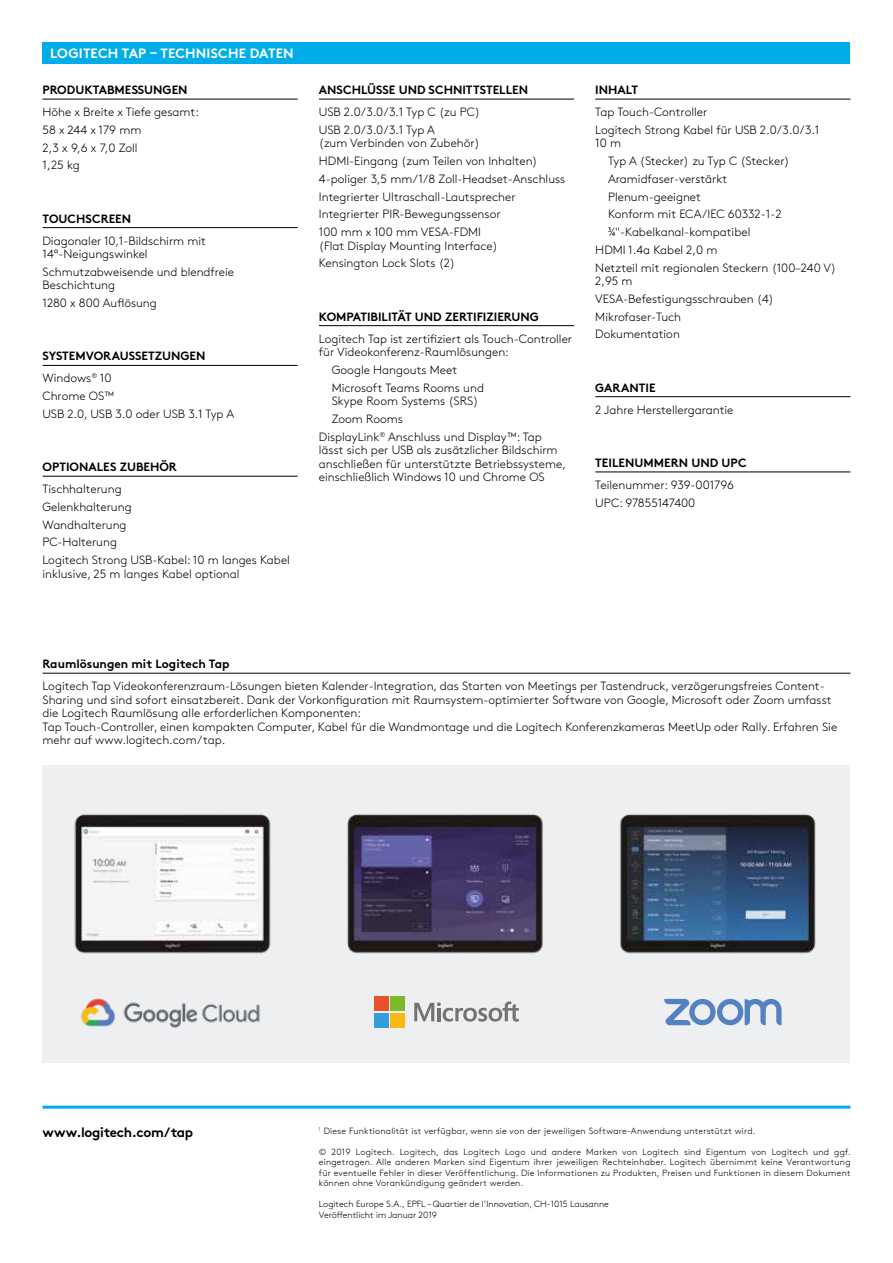
<style>
.page{position:relative;width:893px;height:1263px;background:#fff}
.page>*{position:absolute;margin:0;border:0;box-sizing:border-box;transform-origin:0 0}
.t1{font:700 13.5px "Brown Pro";letter-spacing:.01em;color:#fff}
.t2{font:700 13.5px "Brown Pro";letter-spacing:-.025em;color:#000}
.t3{font:300 12px/17.7px "Brown Pro";color:#000}
.t4{font:700 12px/22px "Brown Pro";color:#000}
.t5{font:300 9px/10.5px "Brown Pro";letter-spacing:.025em;color:#000;text-align:justify}
.t6{font:300 9px/10.5px "Brown Pro";color:#000}
.s1{font-weight:300}
</style>
<div class="page">
<hr style="left:43px;top:1106px;width:807px;height:3px;background:#00ade9">
<div style="left:43px;top:43px;width:807px;height:21px;background:#00ade9"></div>
<hr style="left:43px;top:99px;width:255px;height:1px;background:#000">
<hr style="left:43px;top:227px;width:255px;height:1px;background:#000">
<hr style="left:43px;top:365px;width:255px;height:1px;background:#000">
<hr style="left:43px;top:476px;width:255px;height:1px;background:#000">
<hr style="left:319px;top:99px;width:255px;height:1px;background:#000">
<hr style="left:319px;top:325px;width:255px;height:1px;background:#000">
<hr style="left:595px;top:99px;width:255px;height:1px;background:#000">
<hr style="left:595px;top:396px;width:255px;height:1px;background:#000">
<hr style="left:595px;top:472px;width:255px;height:1px;background:#000">
<hr style="left:43px;top:673px;width:807px;height:1px;background:#000">
<img style="left:43px;top:765px;width:807px;height:298px">
<svg style="left:664px;top:999px;width:117px;height:26px;background:#a0b6d8"></svg>
<svg style="left:414px;top:1001px;width:105px;height:21px;background:#bfc0c0"></svg>
<div style="left:374px;top:996px;width:15px;height:15px;background:#e95128"></div>
<div style="left:390px;top:996px;width:15px;height:15px;background:#7eba28"></div>
<div style="left:374px;top:1013px;width:15px;height:14px;background:#329fda"></div>
<div style="left:390px;top:1013px;width:15px;height:14px;background:#fbb810"></div>
<img style="left:60px;top:984px;width:220px;height:56px">
<p class="t1" style="left:50px;top:43px;width:245px">LOGITECH TAP – TECHNISCHE DATEN</p>
<p class="t4" style="left:43px;top:78px;width:147px">PRODUKTABMESSUNGEN</p>
<p class="t3" style="left:43px;top:102px;width:158px">Höhe x Breite x Tiefe gesamt:<br>58 x 244 x 179 mm<br>2,3 x 9,6 x 7,0 Zoll<br>1,25 kg</p>
<p class="t4" style="left:43px;top:206px;width:90px">TOUCHSCREEN</p>
<p class="t3" style="left:43px;top:233px;width:165px;line-height:13.5px">Diagonaler 10,1-Bildschirm mit<br>14°-Neigungswinkel</p>
<p class="t3" style="left:43px;top:264px;width:193px;line-height:13.5px">Schmutzabweisende und blendfreie<br>Beschichtung</p>
<p class="t3" style="left:43px;top:293px;width:116px">1280 x 800 Auflösung</p>
<p class="t4" style="left:43px;top:344px;width:165px">SYSTEMVORAUSSETZUNGEN<br><span class="s1">Windows</span><sup>®</sup> <span class="s1">10</span></p>
<p class="t3" style="left:43px;top:386px;width:193px">Chrome OS™<br>USB 2.0, USB 3.0 oder USB 3.1 Typ A</p>
<p class="t4" style="left:43px;top:455px;width:136px">OPTIONALES ZUBEHÖR</p>
<p class="t3" style="left:43px;top:479px;width:249px">Tischhalterung<br>Gelenkhalterung<br>Wandhalterung<br>PC-Halterung<br>Logitech Strong USB-Kabel: 10 m langes Kabel</p>
<p class="t3" style="left:43px;top:564px;width:199px">inklusive, 25 m langes Kabel optional</p>
<p class="t4" style="left:319px;top:78px;width:211px">ANSCHLÜSSE UND SCHNITTSTELLEN</p>
<p class="t3" style="left:319px;top:102px;width:163px">USB 2.0/3.0/3.1 Typ C (zu PC)<br>USB 2.0/3.0/3.1 Typ A</p>
<p class="t3" style="left:319px;top:133px;width:248px">(zum Verbinden von Zubehör)<br>HDMI-Eingang (zum Teilen von Inhalten)<br>4-poliger 3,5 mm/1/8 Zoll-Headset-Anschluss Integrierter Ultraschall-Lautsprecher Integrierter PIR-Bewegungssensor<br>100 mm x 100 mm VESA-FDMI</p>
<p class="t3" style="left:319px;top:236px;width:181px">(Flat Display Mounting Interface)<br>Kensington Lock Slots (2)</p>
<p class="t4" style="left:319px;top:304px;width:221px">KOMPATIBILITÄT UND ZERTIFIZIERUNG</p>
<p class="t3" style="left:319px;top:331px;width:255px;line-height:13.5px">Logitech Tap ist zertifiziert als Touch-Controller für Videokonferenz-Raumlösungen:</p>
<p class="t3" style="left:332px;top:360px;width:154px">Google Hangouts Meet<br>Microsoft Teams Rooms und</p>
<p class="t3" style="left:332px;top:391px;width:148px">Skype Room Systems (SRS)</p>
<p class="t3" style="left:332px;top:409px;width:73px">Zoom Rooms</p>
<p class="t3" style="left:319px;top:427px;width:224px">DisplayLink<sup>®</sup> Anschluss und Display™: Tap</p>
<p class="t3" style="left:319px;top:442px;width:249px;line-height:13.5px">lässt sich per USB als zusätzlicher Bildschirm anschließen für unterstützte Betriebssysteme, einschließlich Windows 10 und Chrome OS</p>
<p class="t4" style="left:595px;top:78px;width:44px">INHALT</p>
<p class="t3" style="left:595px;top:102px;width:225px">Tap Touch-Controller<br>Logitech Strong Kabel für USB 2.0/3.0/3.1</p>
<p class="t3" style="left:595px;top:133px;width:27px">10 m</p>
<p class="t3" style="left:608px;top:151px;width:183px">Typ A (Stecker) zu Typ C (Stecker)</p>
<p class="t3" style="left:608px;top:169px;width:121px">Aramidfaser-verstärkt</p>
<p class="t3" style="left:608px;top:187px;width:94px">Plenum-geeignet</p>
<p class="t3" style="left:608px;top:204px;width:175px">Konform mit ECA/IEC 60332-1-2</p>
<p class="t3" style="left:608px;top:222px;width:144px">¾"-Kabelkanal-kompatibel</p>
<p class="t3" style="left:595px;top:240px;width:124px">HDMI 1.4a Kabel 2,0 m</p>
<p class="t3" style="left:595px;top:258px;width:242px">Netzteil mit regionalen Steckern (100–240 V)</p>
<p class="t3" style="left:595px;top:271px;width:180px">2,95 m<br>VESA-Befestigungsschrauben (4)<br>Mikrofaser-Tuch<br>Dokumentation</p>
<p class="t4" style="left:595px;top:375px;width:62px">GARANTIE</p>
<p class="t3" style="left:595px;top:400px;width:140px">2 Jahre Herstellergarantie</p>
<p class="t4" style="left:595px;top:450px;width:153px">TEILENUMMERN UND UPC</p>
<p class="t3" style="left:595px;top:475px;width:140px">Teilenummer: 939-001796<br>UPC: 97855147400</p>
<p class="t4" style="left:43px;top:652px;width:189px">Raumlösungen mit Logitech Tap</p>
<p class="t3" style="left:43px;top:678px;width:796px;line-height:13.5px">Logitech Tap Videokonferenzraum-Lösungen bieten Kalender-Integration, das Starten von Meetings per Tastendruck, verzögerungsfreies Content-Sharing und sind sofort einsatzbereit. Dank der Vorkonfiguration mit Raumsystem-optimierter Software von Google, Microsoft oder Zoom umfasst die Logitech Raumlösung alle erforderlichen Komponenten:<br>Tap Touch-Controller, einen kompakten Computer, Kabel für die Wandmontage und die Logitech Konferenzkameras MeetUp oder Rally. Erfahren Sie mehr auf www.logitech.com/tap.</p>
<p class="t2" style="left:43px;top:1121px;width:152px">www.logitech.com/tap</p>
<p class="t5" style="left:319px;top:1125px;width:438px"><sup>1</sup> Diese Funktionalität ist verfügbar, wenn sie von der jeweiligen Software-Anwendung unterstützt wird.</p>
<p class="t5" style="left:319px;top:1146px;width:534px">© 2019 Logitech. Logitech, das Logitech Logo und andere Marken von Logitech sind Eigentum von Logitech und ggf. eingetragen. Alle anderen Marken sind Eigentum ihrer jeweiligen Rechteinhaber. Logitech übernimmt keine Verantwortung für eventuelle Fehler in dieser Veröffentlichung. Die Informationen zu Produkten, Preisen und Funktionen in diesem Dokument können ohne Vorankündigung geändert werden.</p>
<p class="t6" style="left:319px;top:1198px;width:291px">Logitech Europe S.A., EPFL – Quartier de l’Innovation, CH-1015 Lausanne<br>Veröffentlicht im Januar 2019</p>
</div>
